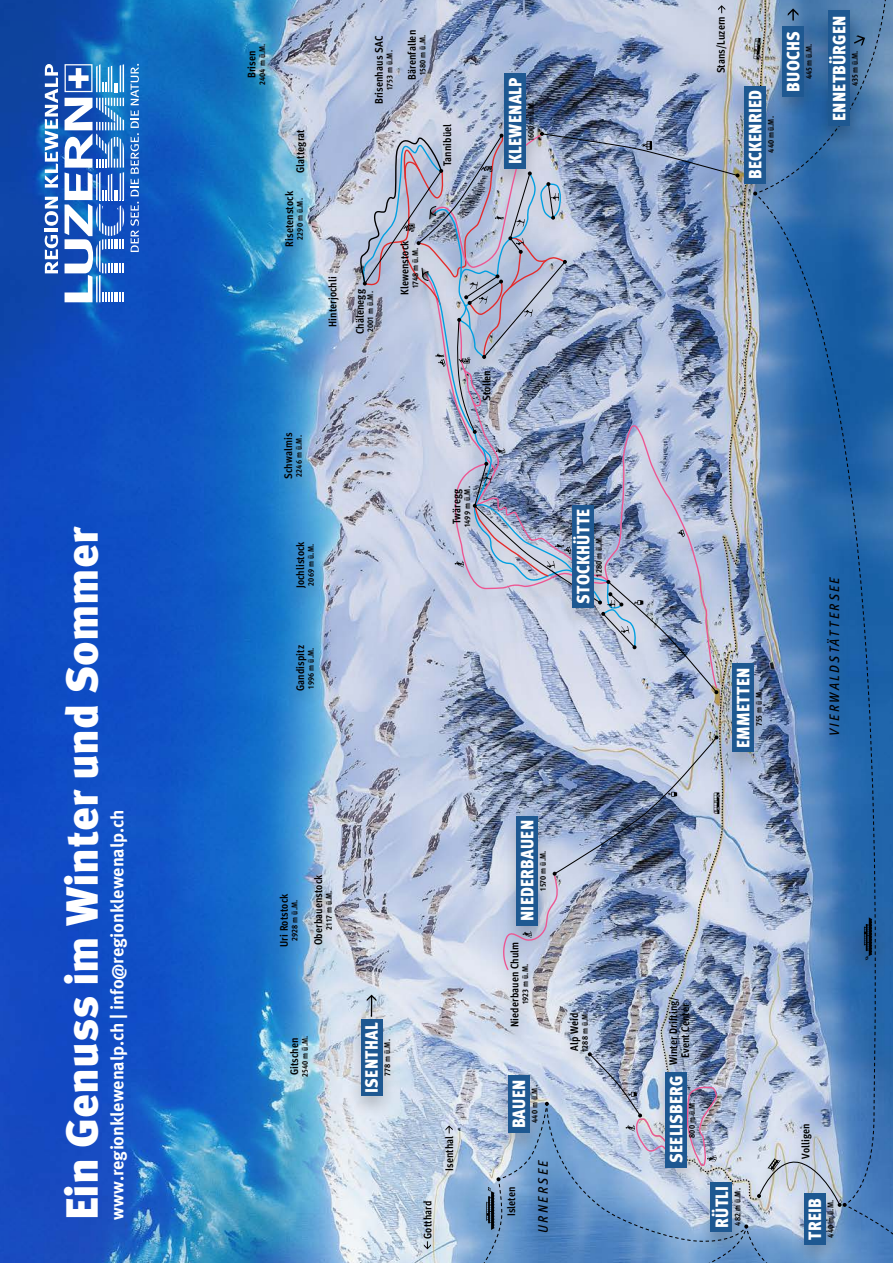
<style>
.page{position:relative;width:893px;height:1263px;background:#fff}
.page>*{position:absolute;margin:0;border:0;box-sizing:border-box;transform-origin:0 0}
.Rubriktitel_sichtbar{font:900 45px "Meta OT";color:#fff}
.t1{font:700 18px "Meta OT";letter-spacing:-.01em;color:#fff}
.t2{font:900 17.85px "Meta Cond OT";letter-spacing:.015em;color:#fff}
.t3{font:italic 500 13.8px "Meta Cond OT";color:#000}
.t4{font:700 10.95px/12px "Meta Cond OT";letter-spacing:.005em;color:#000;text-align:center}
.t5{font:700 8.25px "Meta Cond OT";letter-spacing:.015em;color:#000}
</style>
<div class="page">
<img style="left:203px;top:0;width:31px;height:1263px">
<img style="left:0;top:0;width:203px;height:1263px">
<div style="left:234px;top:0;width:659px;height:1263px;background:#000;opacity:.2"></div>
<img style="left:659px;top:694px;width:97px;height:358px">
<svg style="left:756px;top:194px;width:137px;height:858px;background:#5582b5"></svg>
<div style="left:732px;top:664px;width:22px;height:88px;background:#1e5891"></div>
<div style="left:361px;top:1019px;width:21px;height:77px;background:#1e5891"></div>
<svg style="left:367px;top:995px;width:9px;height:22px"></svg>
<svg style="left:446px;top:1125px;width:7px;height:8px"></svg>
<svg style="left:424px;top:1241px;width:7px;height:8px"></svg>
<svg style="left:864px;top:917px;width:8px;height:43px"></svg>
<img style="left:501px;top:735px;width:219px;height:236px">
<img style="left:478px;top:1052px;width:415px;height:211px">
<img style="left:358px;top:0;width:530px;height:694px">
<svg style="left:65px;top:98px;width:59px;height:204px"></svg>
<svg style="left:65px;top:64px;width:59px;height:28px"></svg>
<svg style="left:45px;top:235px;width:13px;height:38px"></svg>
<hr style="left:45px;top:228px;width:13px;height:4px;background:#fff">
<svg style="left:45px;top:197px;width:13px;height:29px"></svg>
<svg style="left:45px;top:64px;width:13px;height:124px"></svg>
<svg style="left:130px;top:202px;width:9px;height:50px"></svg>
<svg style="left:130px;top:64px;width:9px;height:132px"></svg>
<p class="Rubriktitel_sichtbar" style="left:54px;top:1220px;width:695px;rotate:-90deg">Ein Genuss im Winter und Sommer</p>
<p class="t1" style="left:106px;top:1220px;width:412px;rotate:-90deg">www.regionklewenalp.ch | info@regionklewenalp.ch</p>
<p class="t4" style="left:246px;top:78px;width:29px;rotate:-90deg">Brisen</p>
<p class="t5" style="left:257px;top:85px;width:43px;rotate:-90deg">2404 m ü.M.</p>
<p class="t4" style="left:294px;top:173px;width:45px;rotate:-90deg">Glattegrat</p>
<p class="t4" style="left:283px;top:247px;width:57px;rotate:-90deg">Risetenstock</p>
<p class="t5" style="left:295px;top:240px;width:43px;rotate:-90deg">2290 m ü.M.</p>
<p class="t4" style="left:373px;top:104px;width:70px;rotate:-90deg">Brisenhaus SAC</p>
<p class="t5" style="left:384px;top:90px;width:41px;rotate:-90deg">1753 m ü.M.</p>
<p class="t4" style="left:406px;top:80px;width:51px;rotate:-90deg">Bärenfallen</p>
<p class="t5" style="left:417px;top:75px;width:42px;rotate:-90deg">1580 m ü.M.</p>
<p class="t4" style="left:327px;top:327px;width:52px;rotate:-90deg">Hinterjochli</p>
<p class="t4" style="left:354px;top:334px;width:47px;rotate:-90deg">Chälenegg</p>
<p class="t5" style="left:365px;top:332px;width:42px;rotate:-90deg">2001 m ü.M.</p>
<p class="t4" style="left:399px;top:295px;width:56px;rotate:-90deg">Klewenstock</p>
<p class="t5" style="left:410px;top:288px;width:42px;rotate:-90deg">1748 m ü.M.</p>
<p class="t4" style="left:282px;top:479px;width:48px;rotate:-90deg">Schwalmis</p>
<p class="t5" style="left:294px;top:476px;width:43px;rotate:-90deg">2246 m ü.M.</p>
<p class="t4" style="left:294px;top:588px;width:49px;rotate:-90deg">Jochlistock</p>
<p class="t5" style="left:306px;top:585px;width:43px;rotate:-90deg">2069 m ü.M.</p>
<p class="t4" style="left:441px;top:166px;width:44px;rotate:-90deg">Tannibüel</p>
<p class="t4" style="left:481px;top:401px;width:32px;rotate:-90deg">Stollen</p>
<p class="t4" style="left:451px;top:524px;width:37px;rotate:-90deg">Twäregg</p>
<p class="t5" style="left:462px;top:527px;width:42px;rotate:-90deg">1499 m ü.M.</p>
<p class="t4" style="left:294px;top:691px;width:47px;rotate:-90deg">Gandispitz</p>
<p class="t5" style="left:306px;top:688px;width:42px;rotate:-90deg">1996 m ü.M.</p>
<p class="t4" style="left:715px;top:73px;width:59px;rotate:-90deg">Stans/Luzern</p>
<p class="t2" style="left:504px;top:164px;width:88px;rotate:-90deg">KLEWENALP</p>
<p class="t5" style="left:526px;top:141px;width:42px;rotate:-90deg">1600 m ü.M.</p>
<p class="t2" style="left:744px;top:179px;width:91px;rotate:-90deg">BECKENRIED</p>
<p class="t5" style="left:766px;top:153px;width:38px;rotate:-90deg">440 m ü.M.</p>
<p class="t2" style="left:782px;top:92px;width:62px;rotate:-90deg">BUOCHS</p>
<p class="t5" style="left:804px;top:79px;width:37px;rotate:-90deg">445 m ü.M.</p>
<p class="t2" style="left:828px;top:121px;width:107px;rotate:-90deg">ENNETBÜRGEN</p>
<p class="t5" style="left:850px;top:86px;width:37px;rotate:-90deg">435 m ü.M.</p>
<p class="t2" style="left:572px;top:604px;width:96px;rotate:-90deg">STOCKHÜTTE</p>
<p class="t5" style="left:594px;top:576px;width:42px;rotate:-90deg">1280 m ü.M.</p>
<p class="t2" style="left:732px;top:748px;width:82px;rotate:-90deg">EMMETTEN</p>
<p class="t5" style="left:754px;top:726px;width:38px;rotate:-90deg">755 m ü.M.</p>
<p class="t3" style="left:825px;top:736px;width:161px;rotate:-90deg">VIERWALDSTÄTTERSEE</p>
<p class="t4" style="left:278px;top:947px;width:55px;rotate:-90deg">Uri Rotstock</p>
<p class="t5" style="left:289px;top:941px;width:43px;rotate:-90deg">2928 m ü.M.</p>
<p class="t4" style="left:312px;top:945px;width:72px;rotate:-90deg">Oberbauenstock</p>
<p class="t5" style="left:324px;top:929px;width:41px;rotate:-90deg">2117 m ü.M.</p>
<p class="t4" style="left:288px;top:1075px;width:40px;rotate:-90deg">Gitschen</p>
<p class="t5" style="left:300px;top:1077px;width:43px;rotate:-90deg">2540 m ü.M.</p>
<p class="t2" style="left:360px;top:1092px;width:71px;rotate:-90deg">ISENTHAL</p>
<p class="t5" style="left:382px;top:1076px;width:38px;rotate:-90deg">778 m ü.M.</p>
<p class="t4" style="left:422px;top:1239px;width:40px;rotate:-90deg">Gotthard</p>
<p class="t4" style="left:444px;top:1171px;width:37px;rotate:-90deg">Isenthal</p>
<p class="t2" style="left:516px;top:921px;width:102px;rotate:-90deg">NIEDERBAUEN</p>
<p class="t5" style="left:538px;top:890px;width:41px;rotate:-90deg">1570 m ü.M.</p>
<p class="t4" style="left:509px;top:1027px;width:87px;rotate:-90deg">Niederbauen Chulm</p>
<p class="t5" style="left:520px;top:1004px;width:42px;rotate:-90deg">1923 m ü.M.</p>
<p class="t2" style="left:507px;top:1128px;width:50px;rotate:-90deg">BAUEN</p>
<p class="t5" style="left:529px;top:1123px;width:39px;rotate:-90deg">440 m ü.M.</p>
<p class="t4" style="left:505px;top:1216px;width:31px;rotate:-90deg">Isleten</p>
<p class="t3" style="left:534px;top:1233px;width:75px;rotate:-90deg">URNERSEE</p>
<p class="t4" style="left:568px;top:1051px;width:40px;rotate:-90deg">Alp Weid</p>
<p class="t5" style="left:580px;top:1052px;width:42px;rotate:-90deg">1288 m ü.M.</p>
<p class="t4" style="left:667px;top:1065px;width:70px;rotate:-90deg">Winter Drifting/<br>Event Center</p>
<p class="t2" style="left:665px;top:1163px;width:89px;rotate:-90deg">SEELISBERG</p>
<p class="t5" style="left:687px;top:1138px;width:39px;rotate:-90deg">800 m ü.M.</p>
<p class="t2" style="left:710px;top:1228px;width:43px;rotate:-90deg">RÜTLI</p>
<p class="t5" style="left:732px;top:1226px;width:39px;rotate:-90deg">482 m ü.M.</p>
<p class="t4" style="left:800px;top:1159px;width:36px;rotate:-90deg">Volligen</p>
<p class="t2" style="left:803px;top:1240px;width:43px;rotate:-90deg">TREIB</p>
<p class="t5" style="left:825px;top:1238px;width:39px;rotate:-90deg">440 m ü.M.</p>
</div>
